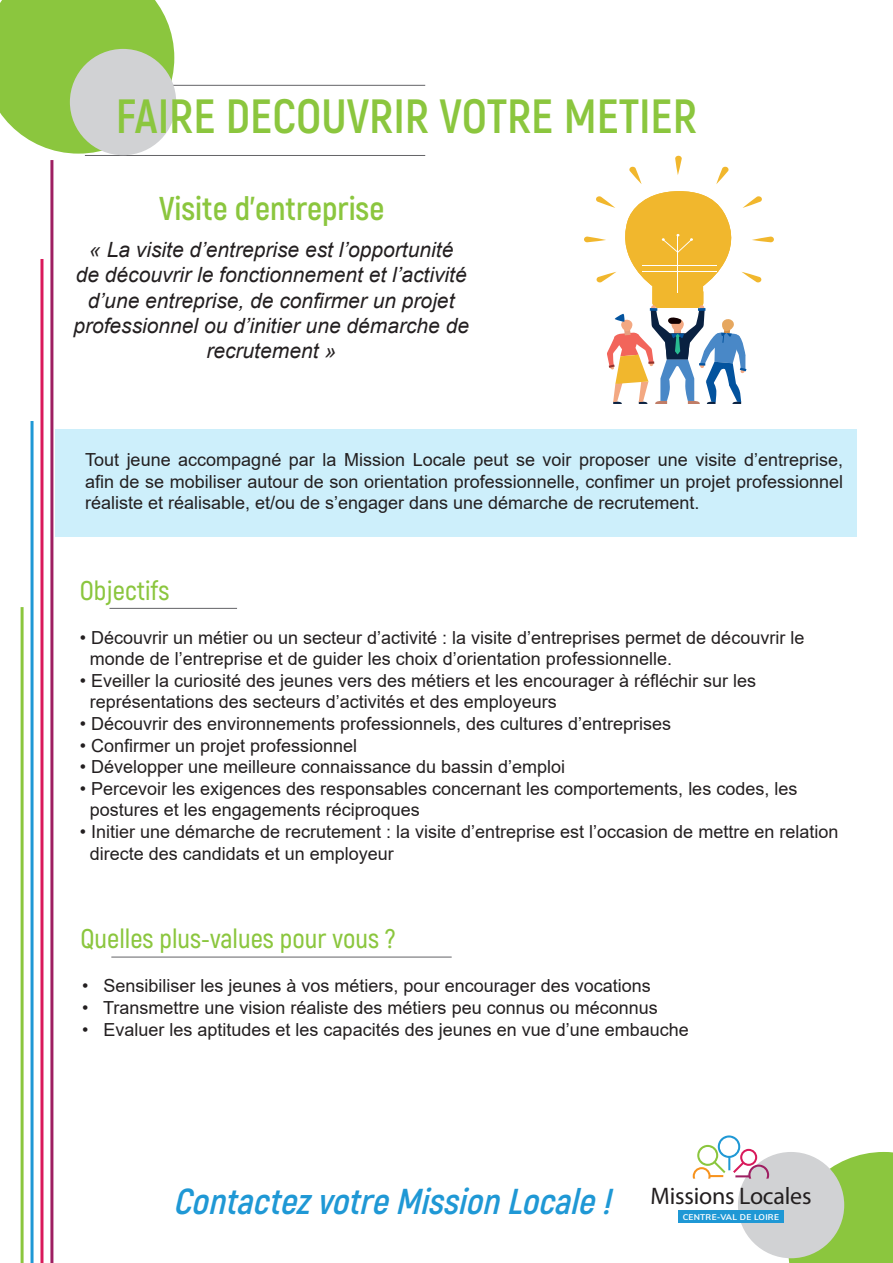
<style>
.page{position:relative;width:893px;height:1263px;background:#fff}
.page>*{position:absolute;margin:0;border:0;box-sizing:border-box;transform-origin:0 0}
.Grand_titre{font:700 48px "Akrobat";color:#8bc63e}
.Grand_titre-2{font:italic 700 36px "Akrobat";color:#1f98d5}
.Grand_titre-3{font:700 33px "Akrobat";color:#8bc63e}
.Grand_titre-4{font:600 27px "Akrobat";color:#8bc63e}
.t1{font:24px "Politica";letter-spacing:-.01em;color:#231f20}
.t2{font:italic 21px/25.2px "Arial";color:#231f20;text-align:center}
.t3{font:18px/21.6px "Arial";color:#231f20;text-align:justify}
.t4{font:700 8.25px "Muli";letter-spacing:.03em;color:#fff}
</style>
<div class="page">
<hr style="left:85px;top:155px;width:340px;height:1px;background:#636366">
<hr style="left:85px;top:85px;width:340px;height:1px;background:#636366">
<svg style="left:0;top:0;width:174px;height:154px;background:#96cb52"></svg>
<div style="left:70px;top:49px;width:106px;height:106px;background:#d1d2d4;border-radius:50%"></div>
<hr style="left:50px;top:160px;width:3px;height:1103px;background:#9e1f62">
<hr style="left:40px;top:259px;width:3px;height:1004px;background:#d91a5b">
<hr style="left:31px;top:421px;width:3px;height:842px;background:#1f98d5">
<hr style="left:21px;top:607px;width:3px;height:656px;background:#8bc63e">
<hr style="left:111px;top:957px;width:341px;height:1px;background:#636366">
<hr style="left:109px;top:608px;width:128px;height:1px;background:#636366">
<div style="left:56px;top:430px;width:801px;height:107px;background:#cdeffb"></div>
<svg style="left:788px;top:1152px;width:105px;height:111px;background:#93ca4c"></svg>
<div style="left:738px;top:1152px;width:106px;height:106px;background:#d1d2d4;border-radius:50%"></div>
<svg style="left:693px;top:1135px;width:76px;height:43px"></svg>
<div style="left:678px;top:1210px;width:106px;height:13px;background:#1f98d5"></div>
<svg style="left:675px;top:156px;width:7px;height:19px"></svg>
<svg style="left:629px;top:166px;width:13px;height:18px"></svg>
<svg style="left:716px;top:166px;width:13px;height:18px"></svg>
<svg style="left:584px;top:191px;width:190px;height:213px"></svg>
<hr style="left:677px;top:235px;width:1px;height:58px;background:#fff">
<p class="Grand_titre" style="left:116px;top:87px;width:583px">FAIRE DECOUVRIR VOTRE METIER</p>
<p class="Grand_titre-3" style="left:159px;top:188px;width:227px">Visite d’entreprise</p>
<p class="t2" style="left:73px;top:237px;width:397px">« La visite d’entreprise est l’opportunité<br>de découvrir le fonctionnement et l’activité d’une entreprise, de confirmer un projet professionnel ou d’initier une démarche de recrutement »</p>
<p class="t3" style="left:85px;top:449px;width:760px">Tout jeune accompagné par la Mission Locale peut se voir proposer une visite d’entreprise, afin de se mobiliser autour de son orientation professionnelle, confimer un projet professionnel réaliste et réalisable, et/ou de s’engager dans une démarche de recrutement.</p>
<p class="Grand_titre-4" style="left:80px;top:574px;width:91px">Objectifs</p>
<p class="t3" style="left:80px;top:626px;width:726px">• Découvrir un métier ou un secteur d’activité : la visite d’entreprises permet de découvrir le</p>
<p class="t3" style="left:90px;top:648px;width:584px">monde de l’entreprise et de guider les choix d’orientation professionnelle.</p>
<p class="t3" style="left:80px;top:670px;width:678px">• Eveiller la curiosité des jeunes vers des métiers et les encourager à réfléchir sur les</p>
<p class="t3" style="left:90px;top:691px;width:469px">représentations des secteurs d’activités et des employeurs</p>
<p class="t3" style="left:80px;top:713px;width:593px">• Découvrir des environnements professionnels, des cultures d’entreprises</p>
<p class="t3" style="left:80px;top:734px;width:279px">• Confirmer un projet professionnel</p>
<p class="t3" style="left:80px;top:756px;width:487px">• Développer une meilleure connaissance du bassin d’emploi</p>
<p class="t3" style="left:80px;top:778px;width:719px">• Percevoir les exigences des responsables concernant les comportements, les codes, les</p>
<p class="t3" style="left:90px;top:799px;width:332px">postures et les engagements réciproques</p>
<p class="t3" style="left:80px;top:821px;width:760px">• Initier une démarche de recrutement : la visite d’entreprise est l’occasion de mettre en relation</p>
<p class="t3" style="left:90px;top:842px;width:306px">directe des candidats et un employeur</p>
<p class="Grand_titre-4" style="left:80px;top:922px;width:317px">Quelles plus-values pour vous ?</p>
<p class="t3" style="left:82px;top:975px;width:570px">• Sensibiliser les jeunes à vos métiers, pour encourager des vocations</p>
<p class="t3" style="left:82px;top:997px;width:577px">• Transmettre une vision réaliste des métiers peu connus ou méconnus</p>
<p class="t3" style="left:82px;top:1018px;width:608px">• Evaluer les aptitudes et les capacités des jeunes en vue d’une embauche</p>
<p class="Grand_titre-2" style="left:173px;top:1179px;width:449px">ContactezvotreMissionLocale!</p>
<p class="t1" style="left:651px;top:1181px;width:162px">Missions Locales</p>
<p class="t4" style="left:683px;top:1211px;width:98px">CENTRE-VAL DE LOIRE</p>
</div>
